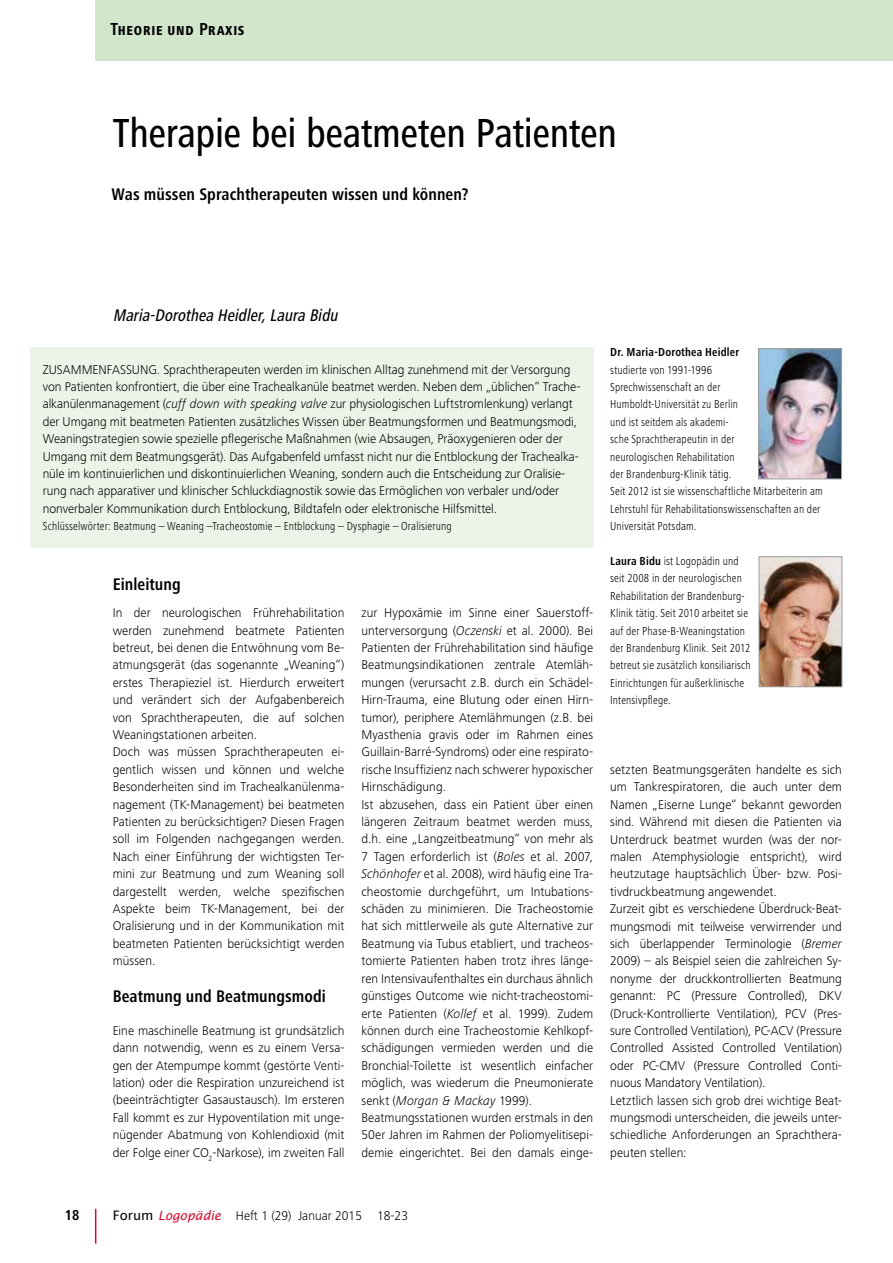
<style>
.page{position:relative;width:893px;height:1263px;background:#fff}
.page>*{position:absolute;margin:0;border:0;box-sizing:border-box;transform-origin:0 0}
.t1{font:500 condensed 42px "Frutiger Next LT";letter-spacing:-.01em;color:#000}
.t2{font:700 condensed 17.4px "Frutiger Next LT";letter-spacing:.005em;color:#000}
.t3{font:italic 500 condensed 17.4px "Frutiger Next LT";color:#000}
.t4{font:700 condensed 15px "Frutiger Next LT";color:#000}
.t5{font:800 condensed 13.5px "Frutiger Next LT";letter-spacing:.055em;color:#000}
.t6{font:300 13.2px/17.4px "Frutiger Next LT";color:#000}
.t7{font:300 condensed 12px/17.4px "Frutiger Next LT";letter-spacing:.01em;color:#000}
.t8{font:700 condensed 12px "Frutiger Next LT";letter-spacing:.015em;color:#000}
.s1{font-weight:700;font-size:18px}
.s2{font-style:italic}
.s3{font-weight:700}
.s4{font-family:"Lucida Sans Unicode";font-weight:400}
.s5{font-family:"Lucida Sans";font-weight:400;font-style:italic;font-size:12.75px;color:#db0c2f}
</style>
<div class="page">
<hr style="left:95px;top:1209px;width:1px;height:34px;background:#db0c2f">
<div style="left:96px;top:0;width:797px;height:61px;background:#d1e6ca"></div>
<div style="left:30px;top:347px;width:563px;height:200px;background:#ecf4e9"></div>
<img style="left:760px;top:351px;width:80px;height:126px">
<div style="left:758px;top:349px;width:84px;height:130px;border:1px solid #9d9d9c"></div>
<img style="left:761px;top:558px;width:79px;height:127px">
<div style="left:759px;top:556px;width:83px;height:131px;border:1px solid #9d9d9c"></div>
<p class="t5" style="left:111px;top:23px;width:135px"><span class="s1">T</span>HEORIE UND <span class="s1">P</span>RAXIS</p>
<h1 class="t1" style="left:113px;top:110px;width:506px">Therapie bei beatmeten Patienten</h1>
<h2 class="t2" style="left:112px;top:184px;width:358px">Was müssen Sprachtherapeuten wissen und können?</h2>
<h2 class="t3" style="left:113px;top:306px;width:230px">Maria-Dorothea Heidler,Laura Bidu</h2>
<p class="t6" style="left:43px;top:360px;width:539px">ZUSAMMENFASSUNG. Sprachtherapeuten werden im klinischen Alltag zunehmend mit der Versorgung von Patienten konfrontiert, die über eine Trachealkanüle beatmet werden. Neben dem „üblichen“ Trache&shy;alkanülenmanagement (<span class="s2">cuff down with speaking valve</span> zur physiologischen Luftstromlenkung) verlangt der Umgang mit beatmeten Patienten zusätzliches Wissen über Beatmungsformen und Beatmungsmodi, Weaningstrategien sowie spezielle pflegerische Maßnahmen (wie Absaugen, Präoxygenieren oder der Umgang mit dem Beatmungsgerät). Das Aufgabenfeld umfasst nicht nur die Entblockung der Trachealka&shy;nüle im kontinuierlichen und diskontinuierlichen Weaning, sondern auch die Entscheidung zur Oralisie&shy;rung nach apparativer und klinischer Schluckdiagnostik sowie das Ermöglichen von verbaler und/oder nonverbaler Kommunikation durch Entblockung, Bildtafeln oder elektronische Hilfsmittel.</p>
<p class="t7" style="left:43px;top:517px;width:410px">Schlüsselwörter: Beatmung – Weaning –Tracheostomie – Entblockung – Dysphagie – Oralisierung</p>
<h2 class="t2" style="left:113px;top:574px;width:70px">Einleitung</h2>
<p class="t6" style="left:113px;top:604px;width:233px">In der neurologischen Frührehabilitation werden zunehmend beatmete Patienten betreut, bei denen die Entwöhnung vom Be&shy;atmungsgerät (das sogenannte „Weaning“) erstes Therapieziel ist. Hierdurch erweitert und verändert sich der Aufgabenbereich von Sprachtherapeuten, die auf solchen Weaningstationen arbeiten.<br>Doch was müssen Sprachtherapeuten ei&shy;gentlich wissen und können und welche Besonderheiten sind im Trachealkanülenma&shy;nagement (TK-Management) bei beatmeten Patienten zu berücksichtigen? Diesen Fragen soll im Folgenden nachgegangen werden.<br>Nach einer Einführung der wichtigsten Ter&shy;mini zur Beatmung und zum Weaning soll dargestellt werden, welche spezifischen Aspekte beim TK-Management, bei der Oralisierung und in der Kommunikation mit beatmeten Patienten berücksichtigt werden müssen.</p>
<h2 class="t2" style="left:113px;top:987px;width:215px">Beatmung und Beatmungsmodi</h2>
<p class="t6" style="left:113px;top:1022px;width:233px;text-align:justify">Eine maschinelle Beatmung ist grundsätzlich dann notwendig, wenn es zu einem Versa&shy;gen der Atempumpe kommt (gestörte Venti&shy;lation) oder die Respiration unzureichend ist (beeinträchtigter Gasaustausch). Im ersteren Fall kommt es zur Hypoventilation mit unge&shy;nügender Abatmung von Kohlendioxid (mit der Folge einer CO<sub>2</sub>-Narkose), im zweiten Fall</p>
<p class="t6" style="left:361px;top:604px;width:233px">zur Hypoxämie im Sinne einer Sauerstoff&shy;unterversorgung (<span class="s2">Oczenski</span> et al. 2000). Bei Patienten der Frührehabilitation sind häufige Beatmungsindikationen zentrale Atemläh&shy;mungen (verursacht z.B. durch ein Schädel-Hirn-Trauma, eine Blutung oder einen Hirn&shy;tumor), periphere Atemlähmungen (z.B. bei Myasthenia gravis oder im Rahmen eines Guillain-Barré-Syndroms) oder eine respirato&shy;rische Insuffizienz nach schwerer hypoxischer Hirnschädigung.<br>Ist abzusehen, dass ein Patient über einen längeren Zeitraum beatmet werden muss, d.h. eine „Langzeitbeatmung“ von mehr als 7 Tagen erforderlich ist (<span class="s2">Boles</span> et al. 2007, <span class="s2">Schönhofer</span> et al. 2008), wird häufig eine Tra&shy;cheostomie durchgeführt, um Intubations&shy;schäden zu minimieren. Die Tracheostomie hat sich mittlerweile als gute Alternative zur Beatmung via Tubus etabliert, und tracheos&shy;tomierte Patienten haben trotz ihres länge&shy;ren Intensivaufenthaltes ein durchaus ähnlich günstiges Outcome wie nicht-tracheostomi&shy;erte Patienten (<span class="s2">Kollef</span> et al. 1999). Zudem können durch eine Tracheostomie Kehlkopf&shy;schädigungen vermieden werden und die Bronchial-Toilette ist wesentlich einfacher möglich, was wiederum die Pneumonierate senkt (<span class="s2">Morgan &amp; Mackay</span> 1999).<br>Beatmungsstationen wurden erstmals in den 50er Jahren im Rahmen der Poliomyelitisepi&shy;demie eingerichtet. Bei den damals einge-</p>
<p class="t8" style="left:610px;top:345px;width:130px">Dr. Maria-Dorothea Heidler</p>
<p class="t7" style="left:610px;top:361px;width:214px">studierte von 1991-1996<br>Sprechwissenschaft an der<br>Humboldt-Universität zu Berlin<br>und ist seitdem als akademi-<br>sche Sprachtherapeutin in der<br>neurologischen Rehabilitation<br>der Brandenburg-Klinik tätig.<br>Seit 2012 ist sie wissenschaftliche Mitarbeiterin am Lehrstuhl für Rehabilitationswissenschaften an der Universität Potsdam.</p>
<p class="t7" style="left:610px;top:552px;width:142px"><span class="s3">Laura Bidu</span> ist Logopädin und seit 2008 in der neurologischen<br>Rehabilitation der Brandenburg-<br>Klinik tätig. Seit 2010 arbeitet sie auf der Phase-B-Weaningstation der Brandenburg Klinik. Seit 2012 betreut sie zusätzlich konsiliarisch<br>Einrichtungen für außerklinische<br>Intensivpflege.</p>
<p class="t6" style="left:610px;top:761px;width:233px">setzten Beatmungsgeräten handelte es sich um Tankrespiratoren, die auch unter dem Namen „Eiserne Lunge“ bekannt geworden sind. Während mit diesen die Patienten via Unterdruck beatmet wurden (was der nor&shy;malen Atemphysiologie entspricht), wird heutzutage hauptsächlich Über- bzw. Posi&shy;tivdruckbeatmung angewendet.<br>Zurzeit gibt es verschiedene Überdruck-Beat&shy;mungsmodi mit teilweise verwirrender und sich überlappender Terminologie (<span class="s2">Bremer </span>2009) – als Beispiel seien die zahlreichen Sy&shy;nonyme der druckkontrollierten Beatmung genannt: PC (Pressure Controlled), DKV (Druck-Kontrollierte Ventilation), PCV (Pres&shy;sure Controlled Ventilation), PC-ACV (Pressure Controlled Assisted Controlled Ventilation) oder PC-CMV (Pressure Controlled Conti&shy;nuous Mandatory Ventilation).<br>Letztlich lassen sich grob drei wichtige Beat&shy;mungsmodi unterscheiden, die jeweils unter&shy;schiedliche Anforderungen an Sprachthera&shy;peuten stellen:</p>
<p class="t4" style="left:65px;top:1206px;width:16px">18</p>
<p class="t6" style="left:113px;top:1207px;width:297px"><span class="s4">Forum</span> <span class="s5">Logopädie</span> Heft 1 (29) Januar 2015 18-23</p>
</div>
